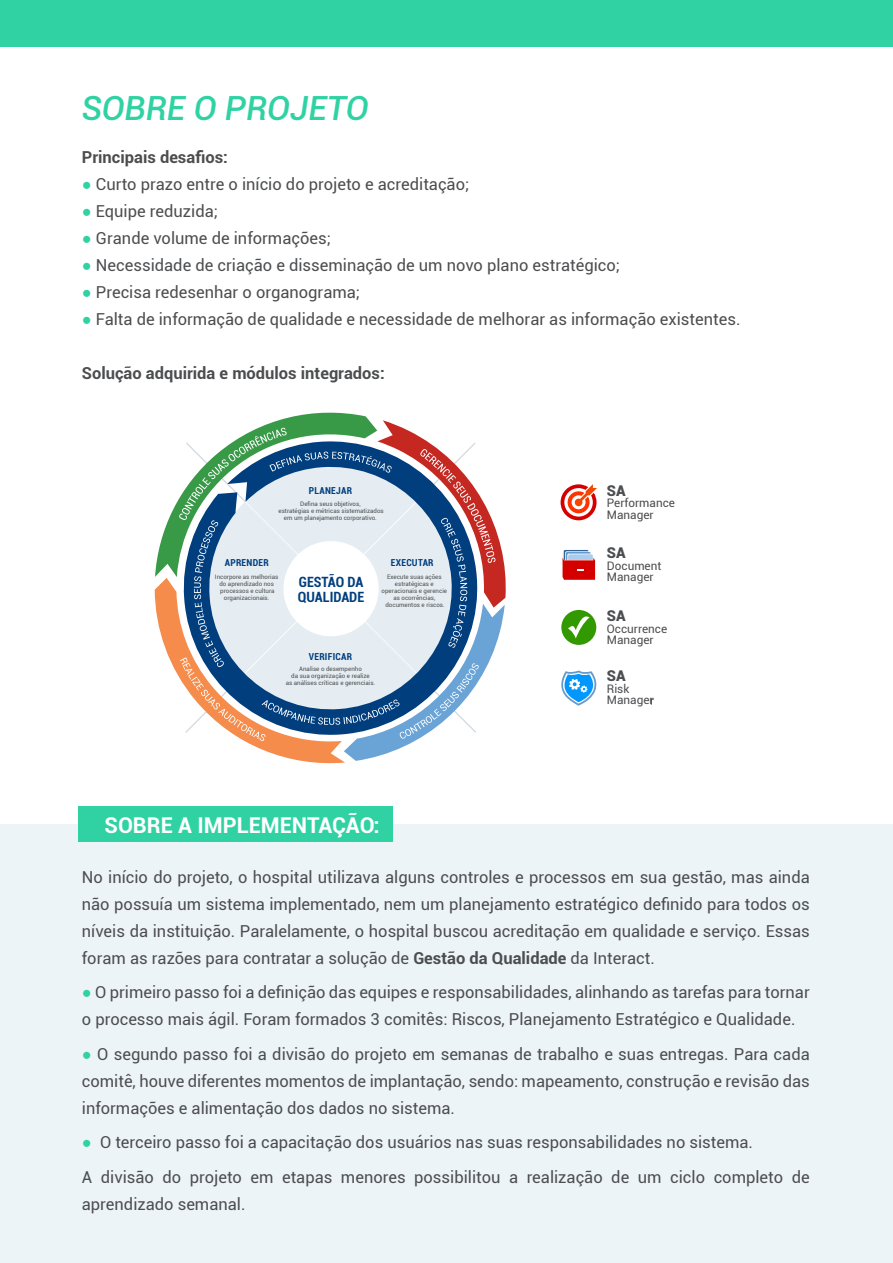
<style>
.page{position:relative;width:893px;height:1263px;background:#fff}
.page>*{position:absolute;margin:0;border:0;box-sizing:border-box;transform-origin:0 0}
.t1{font:italic 500 33.3px "Roboto";color:#30d2a3}
.t2{font:700 21.75px "Roboto";color:#fff}
.t3{font:16.5px/27px "Roboto";color:#4c4d4f;text-align:justify}
.t4{font:700 16.5px "Roboto";color:#4c4d4f}
.t5{font:900 14.85px "Roboto";color:#4c4d4f}
.t6{font:700 condensed 14.1px/15.1px "Roboto";color:#003e7e}
.t7{font:11.7px/11.6px "Roboto";color:#4c4d4f}
.t8{font:700 condensed 9.6px "Roboto";letter-spacing:.03em;color:#003e7e}
.t9{font:6.15px/6.9px "Roboto";color:#4c4d4f;text-align:center}
.s1{font-family:"Arial";color:#30d2a3}
.s2{font-weight:700}
</style>
<div class="page">
<div style="left:0;top:824px;width:893px;height:439px;background:#edf4f8"></div>
<div style="left:0;top:0;width:893px;height:46px;background:#30d2a3"></div>
<svg style="left:155px;top:412px;width:351px;height:352px"></svg>
<svg style="left:563px;top:550px;width:32px;height:30px"></svg>
<svg style="left:561px;top:484px;width:36px;height:36px"></svg>
<svg style="left:561px;top:670px;width:36px;height:36px"></svg>
<svg style="left:561px;top:610px;width:35px;height:35px"></svg>
<div style="left:79px;top:806px;width:314px;height:36px;background:#30d2a3"></div>
<h1 class="t1" style="left:81px;top:95px;width:289px">SOBRE O PROJETO</h1>
<p class="t4" style="left:82px;top:151px;width:148px">Principais desafios:</p>
<p class="t3" style="left:82px;top:172px;width:389px"><span class="s1">●</span> Curto prazo entre o início do projeto e acreditação;</p>
<p class="t3" style="left:82px;top:199px;width:138px"><span class="s1">●</span> Equipe reduzida;</p>
<p class="t3" style="left:82px;top:226px;width:251px"><span class="s1">●</span> Grande volume de informações;</p>
<p class="t3" style="left:82px;top:253px;width:540px"><span class="s1">●</span> Necessidade de criação e disseminação de um novo plano estratégico;</p>
<p class="t3" style="left:82px;top:280px;width:280px"><span class="s1">●</span> Precisa redesenhar o organograma;</p>
<p class="t3" style="left:82px;top:307px;width:660px"><span class="s1">●</span> Falta de informação de qualidade e necessidade de melhorar as informação existentes.</p>
<p class="t4" style="left:82px;top:367px;width:304px">Solução adquirida e módulos integrados:</p>
<p class="t8" style="left:309px;top:486px;width:45px">PLANEJAR</p>
<p class="t9" style="left:278px;top:501px;width:107px">Defina seus objetivos,<br>estratégias e métricas sistematizados em um planejamento corporativo.</p>
<p class="t8" style="left:225px;top:559px;width:46px">APRENDER</p>
<p class="t8" style="left:391px;top:559px;width:44px">EXECUTAR</p>
<p class="t9" style="left:215px;top:574px;width:65px">Incorpore as melhorias do aprendizado nos processos e cultura organizacionais.</p>
<p class="t6" style="left:298px;top:576px;width:68px">GESTÃO DA<br>QUALIDADE</p>
<p class="t9" style="left:382px;top:574px;width:67px">Execute suas ações estratégicas e operacionais e gerencie as ocorrências, documentos e riscos.</p>
<p class="t8" style="left:309px;top:653px;width:45px">VERIFICAR</p>
<p class="t9" style="left:286px;top:666px;width:91px">Analise o desempenho<br>da sua organização e realize<br>as análises críticas e gerenciais.</p>
<h2 class="t2" style="left:105px;top:816px;width:276px">SOBRE A IMPLEMENTAÇÃO:</h2>
<p class="t5" style="left:607px;top:485px;width:20px">SA</p>
<p class="t7" style="left:607px;top:499px;width:70px">Performance<br>Manager</p>
<p class="t5" style="left:607px;top:547px;width:20px">SA</p>
<p class="t7" style="left:607px;top:561px;width:56px">Document<br>Manager</p>
<p class="t5" style="left:607px;top:610px;width:20px">SA</p>
<p class="t7" style="left:607px;top:624px;width:62px">Occurrence<br>Manager</p>
<p class="t5" style="left:607px;top:670px;width:20px">SA</p>
<p class="t7" style="left:607px;top:684px;width:48px">Risk<br>Manager</p>
<p class="t3" style="left:82px;top:865px;width:729px">No início do projeto, o hospital utilizava alguns controles e processos em sua gestão, mas ainda não possuía um sistema implementado, nem um planejamento estratégico definido para todos os níveis da instituição. Paralelamente, o hospital buscou acreditação em qualidade e serviço. Essas foram as razões para contratar a solução de <span class="s2">Gestão da Qualidade</span> da Interact.</p>
<p class="t3" style="left:82px;top:980px;width:729px"><span class="s1">●</span> O primeiro passo foi a definição das equipes e responsabilidades, alinhando as tarefas para tornar o processo mais ágil. Foram formados 3 comitês: Riscos, Planejamento Estratégico e Qualidade.</p>
<p class="t3" style="left:82px;top:1042px;width:729px"><span class="s1">●</span> O segundo passo foi a divisão do projeto em semanas de trabalho e suas entregas. Para cada comitê, houve diferentes momentos de implantação, sendo: mapeamento, construção e revisão das informações e alimentação dos dados no sistema.</p>
<p class="t3" style="left:82px;top:1127px;width:729px;line-height:34.5px"><span class="s1">●</span> O terceiro passo foi a capacitação dos usuários nas suas responsabilidades no sistema.<br>A divisão do projeto em etapas menores possibilitou a realização de um ciclo completo de</p>
<p class="t3" style="left:82px;top:1192px;width:165px">aprendizado semanal.</p>
</div>
